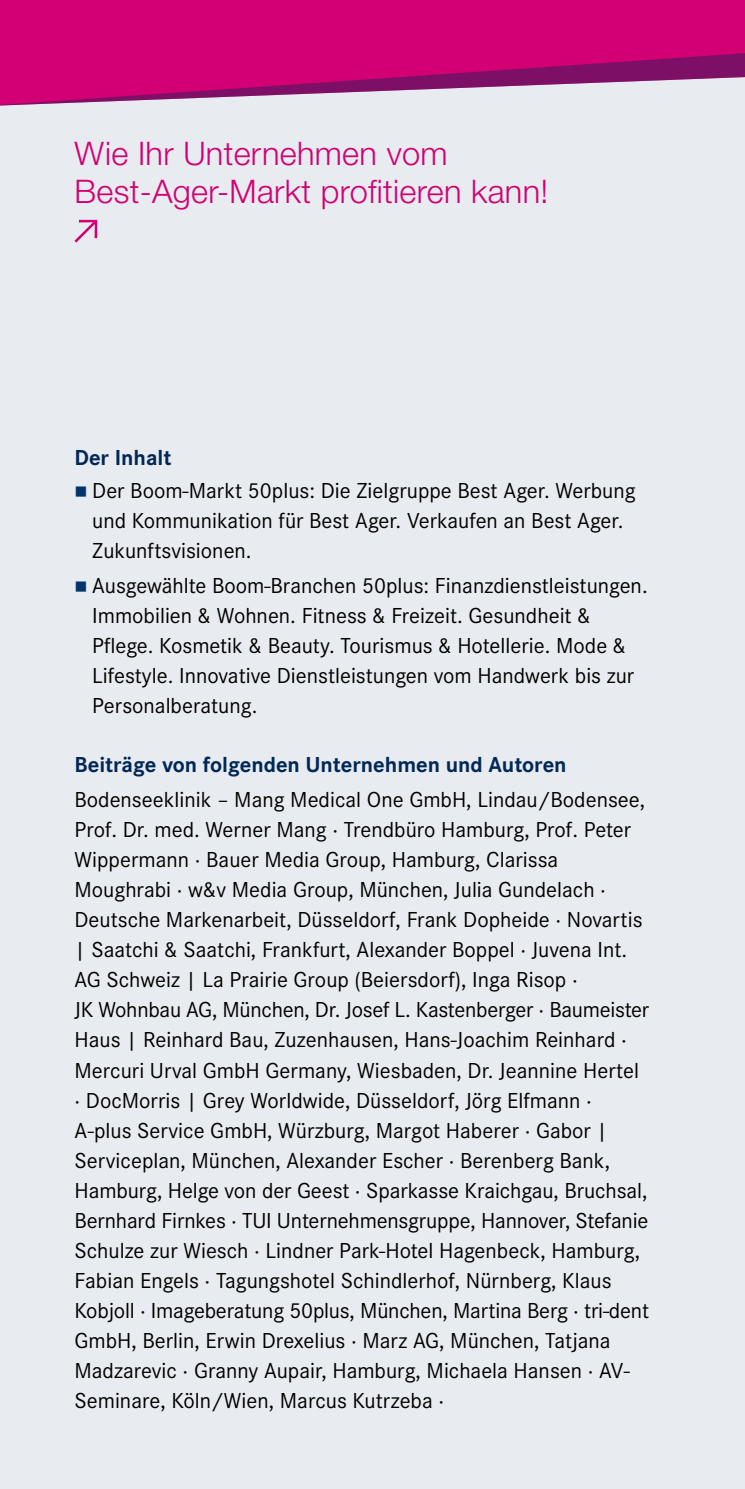
<style>
.page{position:relative;width:745px;height:1489px;background:#fff}
.page>*{position:absolute;margin:0;border:0;box-sizing:border-box;transform-origin:0 0}
.t1{font:300 32.5px/37.5px "Helvetica Neue LT Std";letter-spacing:.01em;color:#d20072}
.t2{font:22.5px/30px "Corporate S";color:#000}
.t3{font:700 22.5px "Corporate S";color:#002857}
.s1{color:#00346b}
</style>
<div class="page">
<div style="left:0;top:53px;width:744px;height:1435px;background:#e8ebef"></div>
<svg style="left:0;top:0;width:744px;height:106px;background:#cb2281"></svg>
<svg style="left:74px;top:220px;width:23px;height:22px"></svg>
<h1 class="t1" style="left:74px;top:134px;width:475px">Wie Ihr Unternehmen vom<br>Best-Ager-Markt profitieren kann!</h1>
<p class="t3" style="left:74px;top:444px;width:98px">Der Inhalt</p>
<p class="t2" style="left:92px;top:475px;width:544px;text-indent:-18px"><span class="s1">■</span> Der Boom-Markt 50plus: Die Zielgruppe Best Ager. Werbung und Kommunikation für Best Ager. Verkaufen an Best Ager.<br>Zukunftsvisionen.</p>
<p class="t2" style="left:92px;top:570px;width:556px;text-indent:-18px"><span class="s1">■</span> Ausgewählte Boom-Branchen 50plus: Finanzdienstleistungen.<br>Immobilien &amp; Wohnen. Fitness &amp; Freizeit. Gesundheit &amp; Pflege. Kosmetik &amp; Beauty. Tourismus &amp; Hotellerie. Mode &amp; Lifestyle. Innovative Dienstleistungen vom Handwerk bis zur Personalberatung.</p>
<p class="t3" style="left:74px;top:751px;width:493px">Beiträge von folgenden Unternehmen und Autoren</p>
<p class="t2" style="left:74px;top:785px;width:576px">Bodenseeklinik – Mang Medical One GmbH, Lindau/Bodensee, Prof. Dr. med. Werner Mang · Trendbüro Hamburg, Prof. Peter Wippermann · Bauer Media Group, Hamburg, Clarissa Moughrabi · w&amp;v Media Group, München, Julia Gundelach · Deutsche Markenarbeit, Düsseldorf, Frank Dopheide · Novartis | Saatchi &amp; Saatchi, Frankfurt, Alexander Boppel · Juvena Int.<br>AG Schweiz | La Prairie Group (Beiersdorf), Inga Risop ·<br>JK Wohnbau AG, München, Dr. Josef L. Kastenberger · Baumeister Haus | Reinhard Bau, Zuzenhausen, Hans-Joachim Reinhard · Mercuri Urval GmbH Germany, Wiesbaden, Dr. Jeannine Hertel · DocMorris | Grey Worldwide, Düsseldorf, Jörg Elfmann · A-plus Service GmbH, Würzburg, Margot Haberer · Gabor | Serviceplan, München, Alexander Escher · Berenberg Bank, Hamburg, Helge von der Geest · Sparkasse Kraichgau, Bruchsal, Bernhard Firnkes · TUI Unternehmensgruppe, Hannover, Stefanie Schulze zur Wiesch · Lindner Park-Hotel Hagenbeck, Hamburg, Fabian Engels · Tagungshotel Schindlerhof, Nürnberg, Klaus Kobjoll · Imageberatung 50plus, München, Martina Berg · tri-dent GmbH, Berlin, Erwin Drexelius · Marz AG, München, Tatjana Madzarevic · Granny Aupair, Hamburg, Michaela Hansen · AV-Seminare, Köln/Wien, Marcus Kutrzeba ·</p>
</div>
